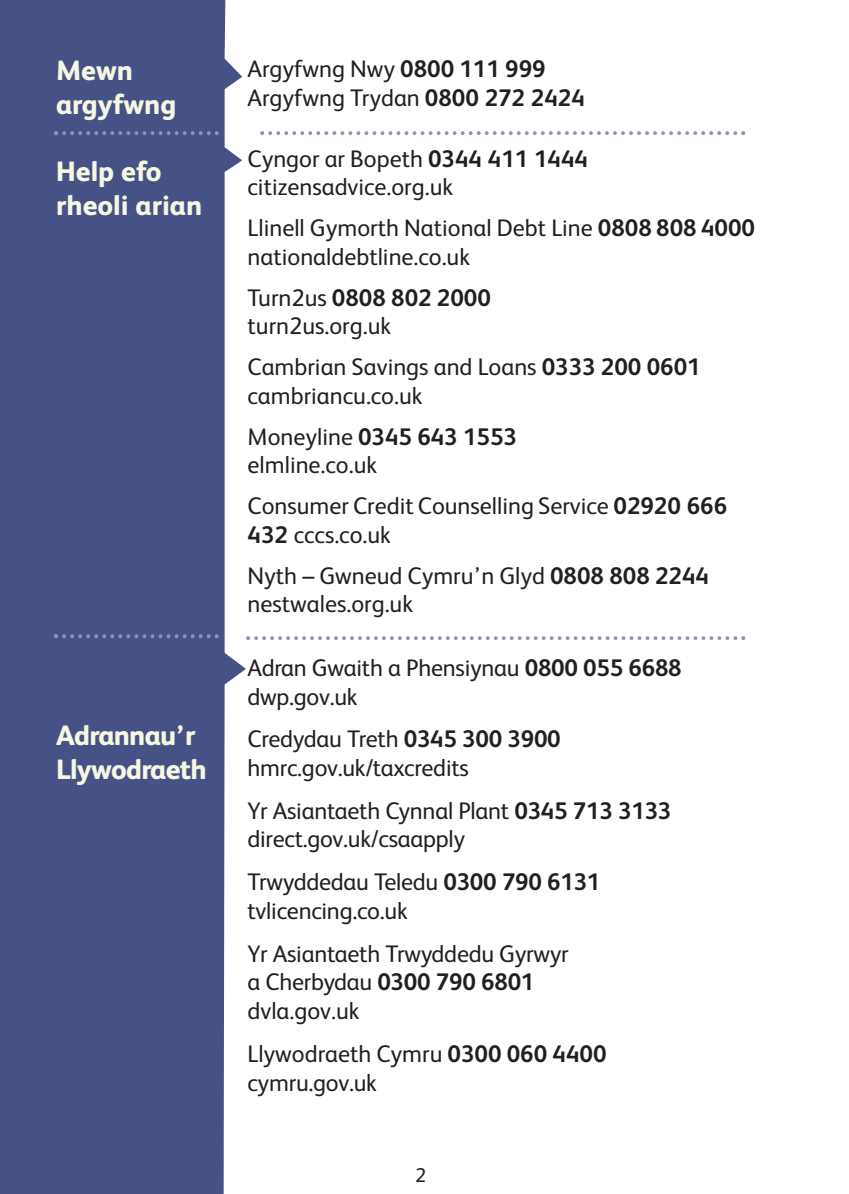
<style>
.page{position:relative;width:849px;height:1194px;background:#fff}
.page>*{position:absolute;margin:0;border:0;box-sizing:border-box;transform-origin:0 0}
.t1{font:800 28px/33.6px "FS Albert";color:#f6f7e3}
.t2{font:800 28px/33.6px "FS Albert";letter-spacing:-.025em;color:#f6f7e3}
.t3{font:24px/28.6px "FS Albert";color:#231f20}
.t4{font:20px "FS Albert";color:#231f20}
.s1{font-weight:700}
</style>
<div class="page">
<svg style="left:0;top:0;width:246px;height:1194px;background:#55608f"></svg>
<svg style="left:260px;top:131px;width:485px;height:4px"></svg>
<svg style="left:246px;top:636px;width:499px;height:4px"></svg>
<svg style="left:54px;top:634px;width:165px;height:4px"></svg>
<svg style="left:54px;top:131px;width:165px;height:4px"></svg>
<p class="t1" style="left:56px;top:56px;width:122px">Mewn argyfwng</p>
<p class="t1" style="left:56px;top:157px;width:148px">Help efo rheoli arian</p>
<p class="t2" style="left:56px;top:721px;width:152px">Adrannau’r<br>Llywodraeth</p>
<p class="t3" style="left:247px;top:57px;width:339px">Argyfwng Nwy <span class="s1">0800 111 999<br></span>Argyfwng Trydan <span class="s1">0800 272 2424</span></p>
<p class="t3" style="left:247px;top:147px;width:342px">Cyngor ar Bopeth <span class="s1">0344 411 1444 </span>citizensadvice.org.uk</p>
<p class="t3" style="left:247px;top:216px;width:508px">Llinell Gymorth National Debt Line <span class="s1">0808 808 4000 </span>nationaldebtline.co.uk</p>
<p class="t3" style="left:247px;top:286px;width:245px">Turn2us <span class="s1">0808 802 2000 </span>turn2us.org.uk</p>
<p class="t3" style="left:247px;top:355px;width:454px">Cambrian Savings and Loans <span class="s1">0333 200 0601 </span>cambriancu.co.uk</p>
<p class="t3" style="left:247px;top:425px;width:271px">Moneyline <span class="s1">0345 643 1553 </span>elmline.co.uk</p>
<p class="t3" style="left:247px;top:494px;width:481px">Consumer Credit Counselling Service <span class="s1">02920 666<br>432</span> cccs.co.uk</p>
<p class="t3" style="left:247px;top:564px;width:463px">Nyth – Gwneud Cymru’n Glyd <span class="s1">0808 808 2244 </span>nestwales.org.uk</p>
<p class="t3" style="left:247px;top:656px;width:435px">Adran Gwaith a Phensiynau <span class="s1">0800 055 6688 </span>dwp.gov.uk</p>
<p class="t3" style="left:247px;top:727px;width:315px">Credydau Treth <span class="s1">0345 300 3900 </span>hmrc.gov.uk/taxcredits</p>
<p class="t3" style="left:247px;top:799px;width:425px">Yr Asiantaeth Cynnal Plant <span class="s1">0345 713 3133 </span>direct.gov.uk/csaapply</p>
<p class="t3" style="left:247px;top:870px;width:354px">Trwyddedau Teledu <span class="s1">0300 790 6131 </span>tvlicencing.co.uk</p>
<p class="t3" style="left:247px;top:941px;width:322px">Yr Asiantaeth Trwyddedu Gyrwyr a Cherbydau <span class="s1">0300 790 6801 </span>dvla.gov.uk</p>
<p class="t3" style="left:247px;top:1042px;width:360px">Llywodraeth Cymru <span class="s1">0300 060 4400 </span>cymru.gov.uk</p>
<p class="t4" style="left:415px;top:1168px;width:12px">2</p>
</div>
